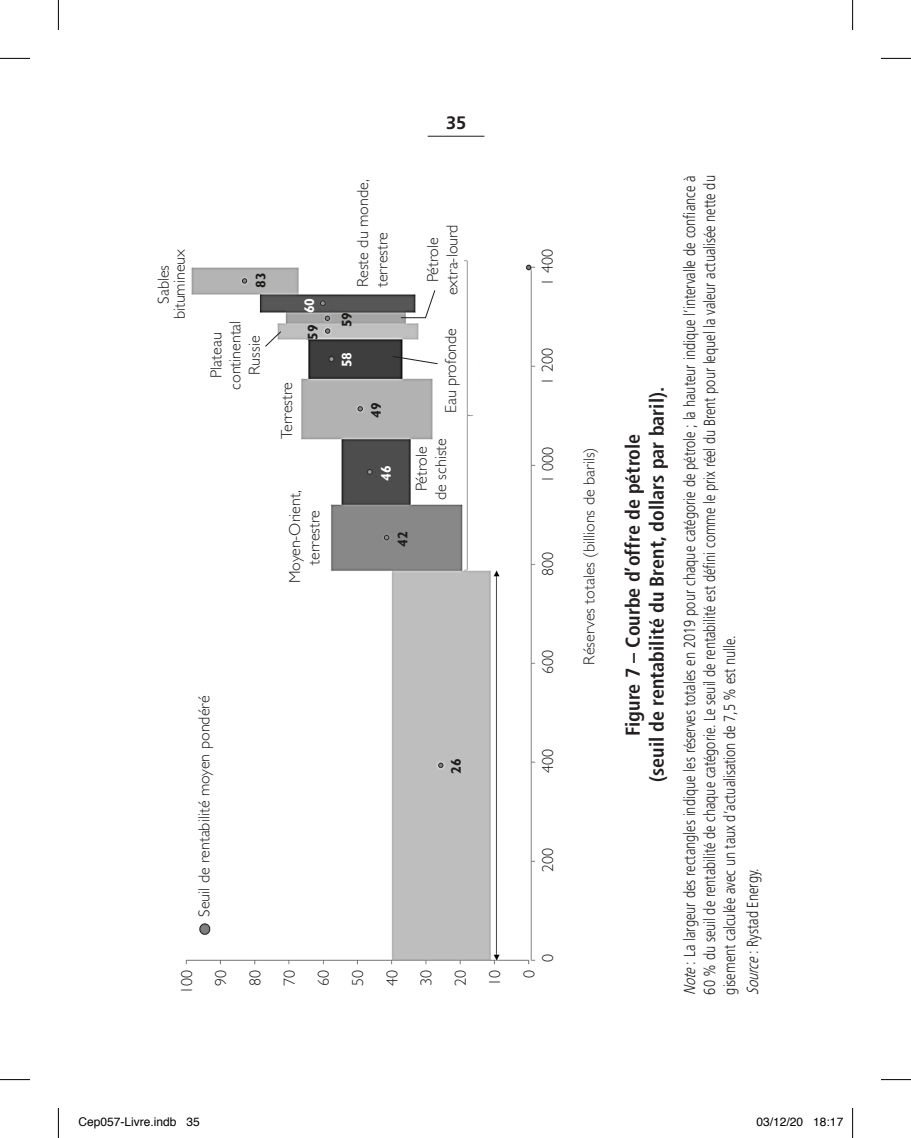
<style>
.page{position:relative;width:911px;height:1138px;background:#fff}
.page>*{position:absolute;margin:0;border:0;box-sizing:border-box;transform-origin:0 0}
.Légende_Titre{font:700 condensed 20px/24px "Frutiger LT Std";color:#231f20;text-align:center}
.t1{font:700 18px "Frutiger LT Std";color:#231f20}
.Légende_source{font:300 16px/20px "Frutiger LT Std";color:#231f20;text-align:justify;scale:.8 1}
.t2{font:300 16px/34.2px "Gill Sans Std";color:#1d1d1b;text-align:center}
.t3{font:700 14px "Gill Sans Std";color:#1d1d1b}
.t4{font:700 14px "Gill Sans Std";color:#fff}
.t5{font:12px "Helvetica";color:#000}
.s1{font-style:italic}
</style>
<div class="page">
<hr style="left:427px;top:136px;width:57px;height:1px;background:#231f20">
<img style="left:185px;top:260px;width:351px;height:705px">
<svg style="left:391px;top:355px;width:47px;height:10px"></svg>
<svg style="left:264px;top:330px;width:18px;height:18px"></svg>
<svg style="left:400px;top:289px;width:36px;height:29px"></svg>
<hr style="left:0;top:58px;width:30px;height:1px;background:#000">
<hr style="left:880px;top:58px;width:30px;height:1px;background:#000">
<hr style="left:0;top:1078px;width:30px;height:1px;background:#000">
<hr style="left:880px;top:1078px;width:30px;height:1px;background:#000">
<hr style="left:58px;top:0;width:1px;height:30px;background:#000">
<hr style="left:58px;top:1107px;width:1px;height:30px;background:#000">
<hr style="left:852px;top:0;width:1px;height:30px;background:#000">
<hr style="left:852px;top:1107px;width:1px;height:30px;background:#000">
<p class="t2" style="left:155px;top:319px;width:72px;line-height:16px;rotate:-90deg">Sables bitumineux</p>
<p class="t3" style="left:252px;top:288px;width:17px;rotate:-90deg">83</p>
<p class="t2" style="left:207px;top:389px;width:71px;line-height:19.2px;rotate:-90deg">Plateau continental<br>Russie</p>
<p class="t4" style="left:301px;top:313px;width:17px;rotate:-90deg">60</p>
<p class="t3" style="left:304px;top:340px;width:17px;rotate:-90deg">59</p>
<p class="t2" style="left:270px;top:439px;width:58px;rotate:-90deg">Terrestre</p>
<p class="t2" style="left:285px;top:583px;width:94px;line-height:19.2px;rotate:-90deg">Moyen-Orient, terrestre</p>
<p class="t1" style="left:446px;top:112px;width:22px">35</p>
<p class="t2" style="left:353px;top:287px;width:109px;line-height:19.2px;text-align:left;rotate:-90deg">Reste du monde, terrestre</p>
<p class="t3" style="left:338px;top:327px;width:17px;rotate:-90deg">59</p>
<p class="t4" style="left:338px;top:367px;width:17px;rotate:-90deg">58</p>
<p class="t3" style="left:368px;top:418px;width:17px;rotate:-90deg">49</p>
<p class="t4" style="left:378px;top:480px;width:17px;rotate:-90deg">46</p>
<p class="t2" style="left:423px;top:295px;width:72px;line-height:19.2px;rotate:-90deg">Pétrole extra-lourd</p>
<p class="t2" style="left:434px;top:413px;width:87px;rotate:-90deg">Eau profonde</p>
<p class="t2" style="left:412px;top:499px;width:63px;line-height:19.2px;rotate:-90deg">Pétrole de schiste</p>
<p class="t3" style="left:394px;top:546px;width:17px;rotate:-90deg">42</p>
<p class="t2" style="left:187px;top:916px;width:222px;rotate:-90deg">Seuil de rentabilité moyen pondéré</p>
<p class="t3" style="left:448px;top:773px;width:17px;rotate:-90deg">26</p>
<p class="t2" style="left:530px;top:286px;width:38px;rotate:-90deg">1 400</p>
<p class="t2" style="left:530px;top:384px;width:38px;rotate:-90deg">1 200</p>
<p class="t2" style="left:530px;top:483px;width:38px;rotate:-90deg">1 000</p>
<p class="t2" style="left:530px;top:575px;width:25px;rotate:-90deg">800</p>
<p class="t2" style="left:530px;top:674px;width:25px;rotate:-90deg">600</p>
<p class="t2" style="left:530px;top:772px;width:25px;rotate:-90deg">400</p>
<p class="t2" style="left:530px;top:871px;width:25px;rotate:-90deg">200</p>
<p class="t2" style="left:530px;top:961px;width:9px;rotate:-90deg">0</p>
<p class="t2" style="left:170px;top:993px;width:26px;text-align:right;rotate:-90deg">100<br>90<br>80<br>70<br>60<br>50<br>40<br>30<br>20<br>10<br>0</p>
<p class="t2" style="left:572px;top:664px;width:219px;rotate:-90deg">Réserves totales (billions de barils)</p>
<p class="Légende_Titre" style="left:620px;top:781px;width:396px;rotate:-90deg">Figure 7 – Courbe d’offre de pétrole<br>(seuil de rentabilité du Brent, dollars par baril).</p>
<p class="Légende_source" style="left:679px;top:994px;width:1025px;rotate:-90deg"><span class="s1">Note</span>: La largeur des rectangles indique les réserves totales en 2019 pour chaque catégorie de pétrole ; la hauteur indique l’intervalle de confiance à 60 % du seuil de rentabilité de chaque catégorie. Le seuil de rentabilité est défini comme le prix réel du Brent pour lequel la valeur actualisée nette du gisement calculée avec un taux d’actualisation de 7,5 % est nulle.</p>
<p class="Légende_source" style="left:742px;top:994px;width:159px;rotate:-90deg"><span class="s1">Source</span>: Rystad Energy.</p>
<p class="t5" style="left:78px;top:1112px;width:123px">Cep057-Livre.indb 35</p>
<p class="t5" style="left:756px;top:1112px;width:88px">03/12/20 18:17</p>
</div>
